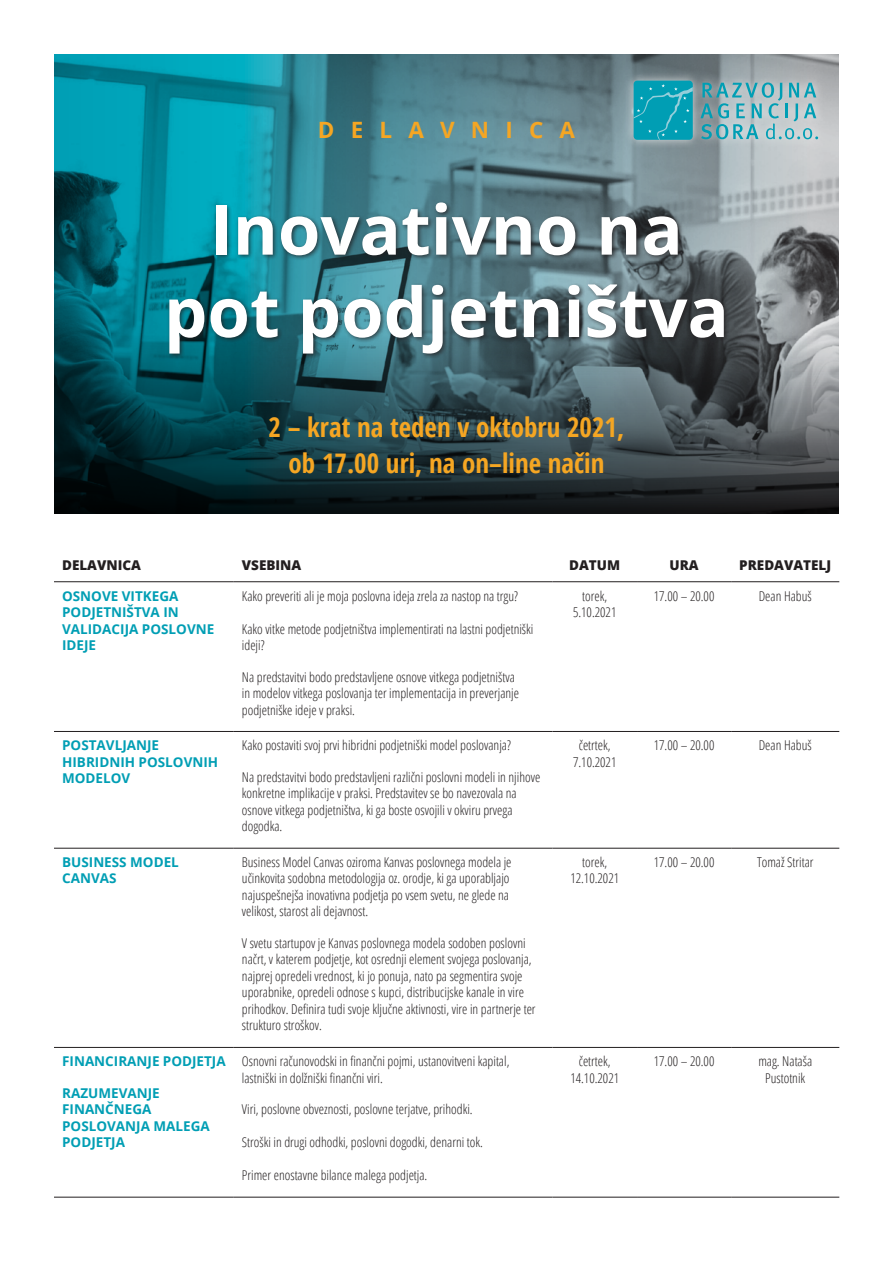
<style>
.page{position:relative;width:893px;height:1263px;background:#fff}
.page>*{position:absolute;margin:0;border:0;box-sizing:border-box;transform-origin:0 0}
.t1{font:700 68.7px/82.3px "Open Sans";color:#fff;text-align:center}
.t2{font:700 27px/36px "Open Sans Condensed";color:#f5a623;text-align:center}
.t3{font:700 22.5px "Open Sans";letter-spacing:.72em;color:#f5a623}
.t4{font:300 condensed 13.5px/16.5px "Open Sans";color:#231f20}
.t5{font:700 13.5px/16.5px "Open Sans";color:#009eb4}
.t6{font:800 13.5px "Open Sans";color:#231f20}
</style>
<div class="page">
<svg style="left:54px;top:54px;width:758px;height:281px;background:#3d8995"></svg>
<svg style="left:54px;top:335px;width:785px;height:178px;background:#274249"></svg>
<div style="left:166px;top:201px;width:564px;height:159px;background:#231f20;opacity:.75"></div>
<hr style="left:54px;top:581px;width:180px;height:1px;background:#231f20">
<hr style="left:234px;top:581px;width:318px;height:1px;background:#231f20">
<hr style="left:552px;top:581px;width:85px;height:1px;background:#231f20">
<hr style="left:637px;top:581px;width:94px;height:1px;background:#231f20">
<hr style="left:731px;top:581px;width:108px;height:1px;background:#231f20">
<hr style="left:54px;top:731px;width:180px;height:1px;background:#231f20">
<hr style="left:234px;top:731px;width:318px;height:1px;background:#231f20">
<hr style="left:552px;top:731px;width:85px;height:1px;background:#231f20">
<hr style="left:637px;top:731px;width:94px;height:1px;background:#231f20">
<hr style="left:731px;top:731px;width:108px;height:1px;background:#231f20">
<hr style="left:54px;top:848px;width:180px;height:1px;background:#231f20">
<hr style="left:234px;top:848px;width:318px;height:1px;background:#231f20">
<hr style="left:552px;top:848px;width:85px;height:1px;background:#231f20">
<hr style="left:637px;top:848px;width:94px;height:1px;background:#231f20">
<hr style="left:731px;top:848px;width:108px;height:1px;background:#231f20">
<hr style="left:54px;top:1047px;width:180px;height:1px;background:#231f20">
<hr style="left:234px;top:1047px;width:318px;height:1px;background:#231f20">
<hr style="left:552px;top:1047px;width:85px;height:1px;background:#231f20">
<hr style="left:637px;top:1047px;width:94px;height:1px;background:#231f20">
<hr style="left:731px;top:1047px;width:108px;height:1px;background:#231f20">
<hr style="left:54px;top:1197px;width:180px;height:1px;background:#231f20">
<hr style="left:234px;top:1197px;width:318px;height:1px;background:#231f20">
<hr style="left:552px;top:1197px;width:85px;height:1px;background:#231f20">
<hr style="left:637px;top:1197px;width:94px;height:1px;background:#231f20">
<hr style="left:731px;top:1197px;width:108px;height:1px;background:#231f20">
<div style="left:624px;top:71px;width:203px;height:79px;background:#fff;opacity:.75"></div>
<div style="left:634px;top:81px;width:59px;height:59px;background:#009eb4;border-radius:4px"></div>
<svg style="left:634px;top:84px;width:59px;height:56px"></svg>
<svg style="left:700px;top:83px;width:118px;height:56px;background:#8cb8bf"></svg>
<h3 class="t3" style="left:318px;top:114px;width:259px">DELAVNICA</h3>
<h1 class="t1" style="left:164px;top:187px;width:566px">Inovativno na pot podjetništva</h1>
<h2 class="t2" style="left:269px;top:408px;width:357px">2 – krat na teden v oktobru 2021, ob 17.00 uri, na on–line način</h2>
<p class="t6" style="left:62px;top:555px;width:80px">DELAVNICA</p>
<p class="t6" style="left:242px;top:555px;width:61px">VSEBINA</p>
<p class="t6" style="left:569px;top:555px;width:52px">DATUM</p>
<p class="t6" style="left:669px;top:555px;width:31px">URA</p>
<p class="t6" style="left:739px;top:555px;width:93px">PREDAVATELJ</p>
<p class="t5" style="left:62px;top:587px;width:154px">OSNOVE VITKEGA<br>PODJETNIŠTVA IN<br>VALIDACIJA POSLOVNE<br>IDEJE</p>
<p class="t4" style="left:242px;top:587px;width:278px">Kako preveriti ali je moja poslovna ideja zrela za nastop na trgu?</p>
<p class="t4" style="left:573px;top:587px;width:45px;text-align:center">torek,<br>5.10.2021</p>
<p class="t4" style="left:654px;top:587px;width:62px">17.00 – 20.00</p>
<p class="t4" style="left:759px;top:587px;width:55px">Dean Habuš</p>
<p class="t4" style="left:242px;top:620px;width:293px">Kako vitke metode podjetništva implementirati na lastni podjetniški ideji?</p>
<p class="t4" style="left:242px;top:668px;width:279px">Na predstavitvi bodo predstavljene osnove vitkega podjetništva in modelov vitkega poslovanja ter implementacija in preverjanje podjetniške ideje v praksi.</p>
<p class="t5" style="left:62px;top:737px;width:158px">POSTAVLJANJE<br>HIBRIDNIH POSLOVNIH<br>MODELOV</p>
<p class="t4" style="left:242px;top:737px;width:270px">Kako postaviti svoj prvi hibridni podjetniški model poslovanja?</p>
<p class="t4" style="left:242px;top:768px;width:300px">Na predstavitvi bodo predstavljeni različni poslovni modeli in njihove konkretne implikacije v praksi. Predstavitev se bo navezovala na osnove vitkega podjetništva, ki ga boste osvojili v okviru prvega dogodka.</p>
<p class="t5" style="left:62px;top:853px;width:118px">BUSINESS MODEL<br>CANVAS</p>
<p class="t4" style="left:242px;top:853px;width:271px">Business Model Canvas oziroma Kanvas poslovnega modela je učinkovita sodobna metodologija oz. orodje, ki ga uporabljajo najuspešnejša inovativna podjetja po vsem svetu, ne glede na velikost, starost ali dejavnost.</p>
<p class="t4" style="left:242px;top:934px;width:295px">V svetu startupov je Kanvas poslovnega modela sodoben poslovni načrt, v katerem podjetje, kot osrednji element svojega poslovanja, najprej opredeli vrednost, ki jo ponuja, nato pa segmentira svoje uporabnike, opredeli odnose s kupci, distribucijske kanale in vire prihodkov. Definira tudi svoje ključne aktivnosti, vire in partnerje ter strukturo stroškov.</p>
<p class="t5" style="left:62px;top:1053px;width:165px">FINANCIRANJE PODJETJA</p>
<p class="t5" style="left:62px;top:1084px;width:149px">RAZUMEVANJE<br>FINANČNEGA<br>POSLOVANJA MALEGA<br>PODJETJA</p>
<p class="t4" style="left:242px;top:1052px;width:269px">Osnovni računovodski in finančni pojmi, ustanovitveni kapital, lastniški in dolžniški finančni viri.</p>
<p class="t4" style="left:242px;top:1100px;width:232px">Viri, poslovne obveznosti, poslovne terjatve, prihodki.</p>
<p class="t4" style="left:242px;top:1133px;width:242px">Stroški in drugi odhodki, poslovni dogodki, denarni tok.</p>
<p class="t4" style="left:242px;top:1166px;width:187px">Primer enostavne bilance malega podjetja.</p>
<p class="t4" style="left:573px;top:737px;width:45px;text-align:center">četrtek,<br>7.10.2021</p>
<p class="t4" style="left:654px;top:737px;width:62px">17.00 – 20.00</p>
<p class="t4" style="left:759px;top:737px;width:55px">Dean Habuš</p>
<p class="t4" style="left:570px;top:853px;width:50px;text-align:center">torek,<br>12.10.2021</p>
<p class="t4" style="left:654px;top:853px;width:62px">17.00 – 20.00</p>
<p class="t4" style="left:757px;top:853px;width:58px">Tomaž Stritar</p>
<p class="t4" style="left:570px;top:1052px;width:50px;text-align:center">četrtek,<br>14.10.2021</p>
<p class="t4" style="left:654px;top:1052px;width:62px">17.00 – 20.00</p>
<p class="t4" style="left:758px;top:1052px;width:55px;text-align:center">mag. Nataša<br>Pustotnik</p>
</div>
